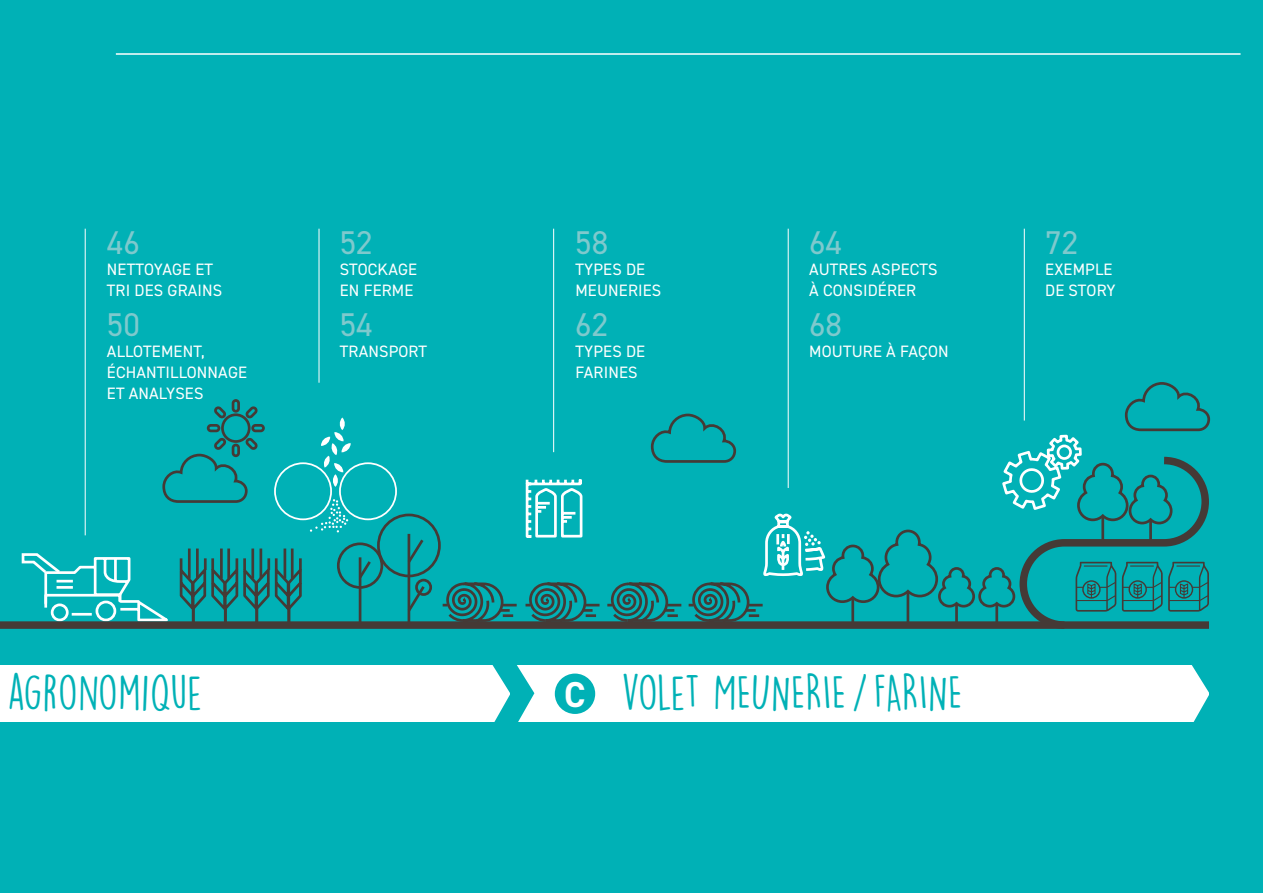
<style>
.page{position:relative;width:1263px;height:893px;background:#00b1b6}
.page>*{position:absolute;margin:0;border:0;box-sizing:border-box;transform-origin:0 0}
.t1{font:45px "DK Lemon Yellow Sun";color:#00b1b6}
.t2{font:33px "DIN2014";color:#7ec9cd}
.t3{font:16.5px/21px "DIN2014";letter-spacing:.01em;color:#fff}
.s1{font-family:"DIN2014";font-weight:700;font-size:36px;color:#fff}
</style>
<div class="page">
<hr style="left:116px;top:53px;width:1124px;height:2px;background:#fff">
<hr style="left:85px;top:229px;width:1px;height:306px;background:#fff">
<hr style="left:319px;top:229px;width:1px;height:154px;background:#fff">
<hr style="left:553px;top:229px;width:1px;height:223px;background:#fff">
<hr style="left:788px;top:229px;width:1px;height:259px;background:#fff">
<hr style="left:1024px;top:229px;width:1px;height:192px;background:#fff">
<div style="left:0;top:665px;width:505px;height:57px;background:#fff"></div>
<svg style="left:21px;top:548px;width:281px;height:73px"></svg>
<svg style="left:443px;top:479px;width:156px;height:243px"></svg>
<div style="left:0;top:621px;width:1209px;height:8px;background:#453a36"></div>
<div style="left:337px;top:542px;width:46px;height:47px;border:3px solid #453a36;border-radius:50%"></div>
<hr style="left:359px;top:557px;width:2px;height:65px;background:#453a36">
<svg style="left:358px;top:558px;width:13px;height:23px"></svg>
<div style="left:377px;top:514px;width:64px;height:63px;border:3px solid #453a36;border-radius:50%"></div>
<hr style="left:408px;top:534px;width:2px;height:91px;background:#453a36">
<svg style="left:407px;top:536px;width:17px;height:30px"></svg>
<div style="left:415px;top:579px;width:17px;height:17px;border:3px solid #453a36;border-radius:50%"></div>
<svg style="left:407px;top:583px;width:20px;height:31px"></svg>
<svg style="left:162px;top:399px;width:103px;height:104px"></svg>
<svg style="left:274px;top:417px;width:124px;height:115px"></svg>
<svg style="left:607px;top:381px;width:604px;height:341px"></svg>
<h2 class="t2" style="left:107px;top:222px;width:34px">46</h2>
<p class="t3" style="left:107px;top:259px;width:117px">NETTOYAGE ET<br>TRI DES GRAINS</p>
<h2 class="t2" style="left:107px;top:304px;width:34px">50</h2>
<p class="t3" style="left:107px;top:340px;width:142px">ALLOTEMENT,<br>ÉCHANTILLONNAGE<br>ET ANALYSES</p>
<h2 class="t2" style="left:340px;top:222px;width:34px">52</h2>
<p class="t3" style="left:340px;top:259px;width:79px">STOCKAGE<br>EN FERME</p>
<h2 class="t2" style="left:340px;top:304px;width:34px">54</h2>
<p class="t3" style="left:340px;top:340px;width:89px">TRANSPORT</p>
<h2 class="t2" style="left:575px;top:222px;width:34px">58</h2>
<p class="t3" style="left:575px;top:259px;width:88px">TYPES DE<br>MEUNERIES</p>
<h2 class="t2" style="left:575px;top:304px;width:34px">62</h2>
<p class="t3" style="left:575px;top:340px;width:71px">TYPES DE<br>FARINES</p>
<h2 class="t2" style="left:809px;top:222px;width:34px">64</h2>
<p class="t3" style="left:809px;top:259px;width:130px">AUTRES ASPECTS<br>À CONSIDÉRER</p>
<h2 class="t2" style="left:809px;top:304px;width:34px">68</h2>
<p class="t3" style="left:809px;top:340px;width:141px">MOUTURE À FAÇON</p>
<h2 class="t2" style="left:1045px;top:222px;width:34px">72</h2>
<p class="t3" style="left:1045px;top:259px;width:72px">EXEMPLE<br>DE STORY</p>
<h1 class="t1" style="left:7px;top:665px;width:196px">AGRONOMIQUE</h1>
<h1 class="t1" style="left:564px;top:665px;width:400px"><span class="s1">C</span> VOLET MEUNERIE/FARINE</h1>
</div>
